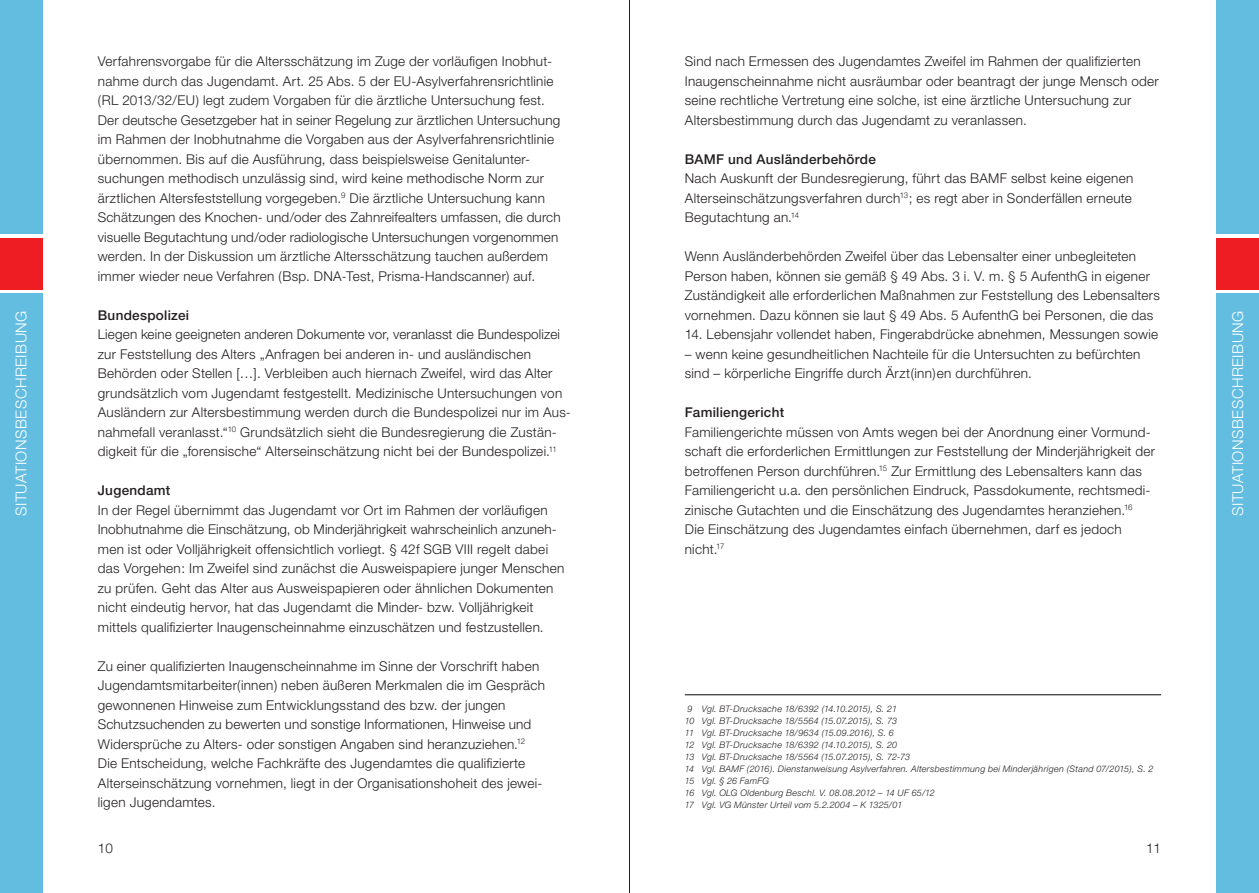
<style>
.page{position:relative;width:1259px;height:893px;background:#fff}
.page>*{position:absolute;margin:0;border:0;box-sizing:border-box;transform-origin:0 0}
.t1{font:300 15px "Helvetica Neue";letter-spacing:.03em;color:#fff}
.t2{font:300 13.5px/19.5px "Helvetica Neue";letter-spacing:.02em;color:#231f20}
.t3{font:500 13.5px "Helvetica Neue";letter-spacing:.02em;color:#231f20}
.t4{font:italic 300 9px/12px "Helvetica Neue";letter-spacing:.03em;color:#231f20}
</style>
<div class="page">
<div style="left:1216px;top:0;width:43px;height:234px;background:#62bde0"></div>
<div style="left:1216px;top:293px;width:43px;height:600px;background:#62bde0"></div>
<div style="left:1216px;top:238px;width:43px;height:51px;background:#ee1d23"></div>
<hr style="left:629px;top:0;width:1px;height:893px;background:#231f20">
<div style="left:0;top:293px;width:43px;height:600px;background:#62bde0"></div>
<div style="left:0;top:238px;width:43px;height:51px;background:#ee1d23"></div>
<div style="left:0;top:0;width:43px;height:234px;background:#62bde0"></div>
<hr style="left:685px;top:694px;width:476px;height:1px;background:#231f20">
<p class="t1" style="left:12px;top:516px;width:204px;rotate:-90deg">Situationsbeschreibung</p>
<p class="t2" style="left:98px;top:51px;width:464px">Verfahrensvorgabe für die Altersschätzung im Zuge der vorläufigen Inobhut&shy;nahme durch das Jugendamt. Art. 25 Abs. 5 der EU-Asylverfahrensrichtlinie (RL 2013/32/EU) legt zudem Vorgaben für die ärztliche Untersuchung fest.<br>Der deutsche Gesetzgeber hat in seiner Regelung zur ärztlichen Untersuchung im Rahmen der Inobhutnahme die Vorgaben aus der Asylverfahrensrichtlinie übernommen. Bis auf die Ausführung, dass beispielsweise Genitalunter&shy;suchungen methodisch unzulässig sind, wird keine methodische Norm zur ärztlichen Altersfeststellung vorgegeben.<sup>9</sup> Die ärztliche Untersuchung kann Schätzungen des Knochen- und/oder des Zahnreifealters umfassen, die durch visuelle Begutachtung und/oder radiologische Untersuchungen vorgenommen werden. In der Diskussion um ärztliche Altersschätzung tauchen außerdem immer wieder neue Verfahren (Bsp. DNA-Test, Prisma-Handscanner) auf.</p>
<p class="t3" style="left:98px;top:307px;width:93px">Bundespolizei</p>
<p class="t2" style="left:98px;top:324px;width:474px">Liegen keine geeigneten anderen Dokumente vor, veranlasst die Bundespolizei zur Feststellung des Alters „Anfragen bei anderen in- und ausländischen Behörden oder Stellen […]. Verbleiben auch hiernach Zweifel, wird das Alter grundsätzlich vom Jugendamt festgestellt. Medizinische Untersuchungen von Ausländern zur Altersbestimmung werden durch die Bundespolizei nur im Aus&shy;nahmefall veranlasst.“<sup>10</sup> Grundsätzlich sieht die Bundesregierung die Zustän&shy;digkeit für die „forensische“ Alterseinschätzung nicht bei der Bundespolizei.<sup>11</sup></p>
<p class="t3" style="left:98px;top:482px;width:74px">Jugendamt</p>
<p class="t2" style="left:98px;top:500px;width:468px">In der Regel übernimmt das Jugendamt vor Ort im Rahmen der vorläufigen Inobhutnahme die Einschätzung, ob Minderjährigkeit wahrscheinlich anzuneh&shy;men ist oder Volljährigkeit offensichtlich vorliegt. § 42f SGB VIII regelt dabei das Vorgehen: Im Zweifel sind zunächst die Ausweispapiere junger Menschen zu prüfen. Geht das Alter aus Ausweispapieren oder ähnlichen Dokumenten nicht eindeutig hervor, hat das Jugendamt die Minder- bzw. Volljährigkeit mittels qualifizierter Inaugenscheinnahme einzuschätzen und festzustellen.</p>
<p class="t2" style="left:98px;top:656px;width:449px">Zu einer qualifizierten Inaugenscheinnahme im Sinne der Vorschrift haben Jugendamtsmitarbeiter(innen) neben äußeren Merkmalen die im Gespräch gewonnenen H inweise zum Entwicklungsstand des bzw. der jungen Schutzsuchenden zu bewerten und sonstige Informationen, H inweise und Widersprüche zu Alters- oder sonstigen Angaben sind heranzuziehen.<sup>12<br></sup>Die Entscheidung, welche Fachkräfte des Jugendamtes die qualifizierte Alterseinschätzung vornehmen, liegt in der Organisationshoheit des jewei&shy;ligen Jugendamtes.</p>
<p class="t2" style="left:685px;top:51px;width:475px">Sind nach Ermessen des Jugendamtes Zweifel im Rahmen der qualifizierten Inaugenscheinnahme nicht ausräumbar oder beantragt der junge Mensch oder seine rechtliche Vertretung eine solche, ist eine ärztliche Untersuchung zur Altersbestimmung durch das Jugendamt zu veranlassen.</p>
<p class="t3" style="left:685px;top:151px;width:193px">BAMF und Ausländerbehörde</p>
<p class="t2" style="left:685px;top:168px;width:450px;text-align:justify">Nach Auskunft der Bundesregierung, führt das BAMF selbst keine eigenen Alterseinschätzungsverfahren durch<sup>13</sup>; es regt aber in Sonderfällen erneute Begutachtung an.<sup>14</sup></p>
<p class="t2" style="left:685px;top:246px;width:477px">Wenn Ausländerbehörden Zweifel über das Lebensalter einer unbegleiteten Person haben, können sie gemäß § 49 Abs. 3 i. V. m. § 5 AufenthG in eigener Zuständigkeit alle erforderlichen Maßnahmen zur Feststellung des Lebensalters vornehmen. Dazu können sie laut § 49 Abs. 5 AufenthG bei Personen, die das</p>
<p class="t2" style="left:685px;top:324px;width:475px">14. Lebensjahr vollendet haben, Fingerabdrücke abnehmen, Messungen sowie</p>
<p class="t2" style="left:685px;top:344px;width:457px">– wenn keine gesundheitlichen Nachteile für die Untersuchten zu befürchten sind – körperliche Eingriffe durch Ärzt(inn)en durchführen.</p>
<p class="t3" style="left:685px;top:404px;width:101px">Familiengericht</p>
<p class="t2" style="left:685px;top:422px;width:472px">Familiengerichte müssen von Amts wegen bei der Anordnung einer Vormund&shy;schaft die erforderlichen Ermittlungen zur Feststellung der Minderjährigkeit der betroffenen Person durchführen.<sup>15</sup> Zur Ermittlung des Lebensalters kann das Familiengericht u.a. den persönlichen Eindruck, Passdokumente, rechtsmedi&shy;zinische Gutachten und die Einschätzung des Jugendamtes heranziehen.<sup>16<br></sup>Die Einschätzung des Jugendamtes einfach übernehmen, darf es jedoch nicht.<sup>17</sup></p>
<p class="t4" style="left:685px;top:703px;width:470px">9 Vgl. BT-Drucksache 18/6392 (14.10.2015), S. 21<br>10 Vgl. BT-Drucksache 18/5564 (15.07.2015), S. 73<br>11 Vgl. BT-Drucksache 18/9634 (15.09.2016), S. 6<br>12 Vgl. BT-Drucksache 18/6392 (14.10.2015), S. 20<br>13 Vgl. BT-Drucksache 18/5564 (15.07.2015), S. 72-73<br>14 Vgl. BAMF (2016). Dienstanweisung Asylverfahren. Altersbestimmung bei Minderjährigen (Stand 07/2015), S. 2<br>15 Vgl. § 26 FamFG<br>16 Vgl. OLG Oldenburg Beschl. V. 08.08.2012 – 14 UF 65/12<br>17 Vgl. VG Münster Urteil vom 5.2.2004 – K 1325/01</p>
<p class="t2" style="left:98px;top:838px;width:17px">10</p>
<p class="t2" style="left:1146px;top:838px;width:17px">11</p>
<p class="t1" style="left:1228px;top:516px;width:204px;rotate:-90deg">Situationsbeschreibung</p>
</div>
